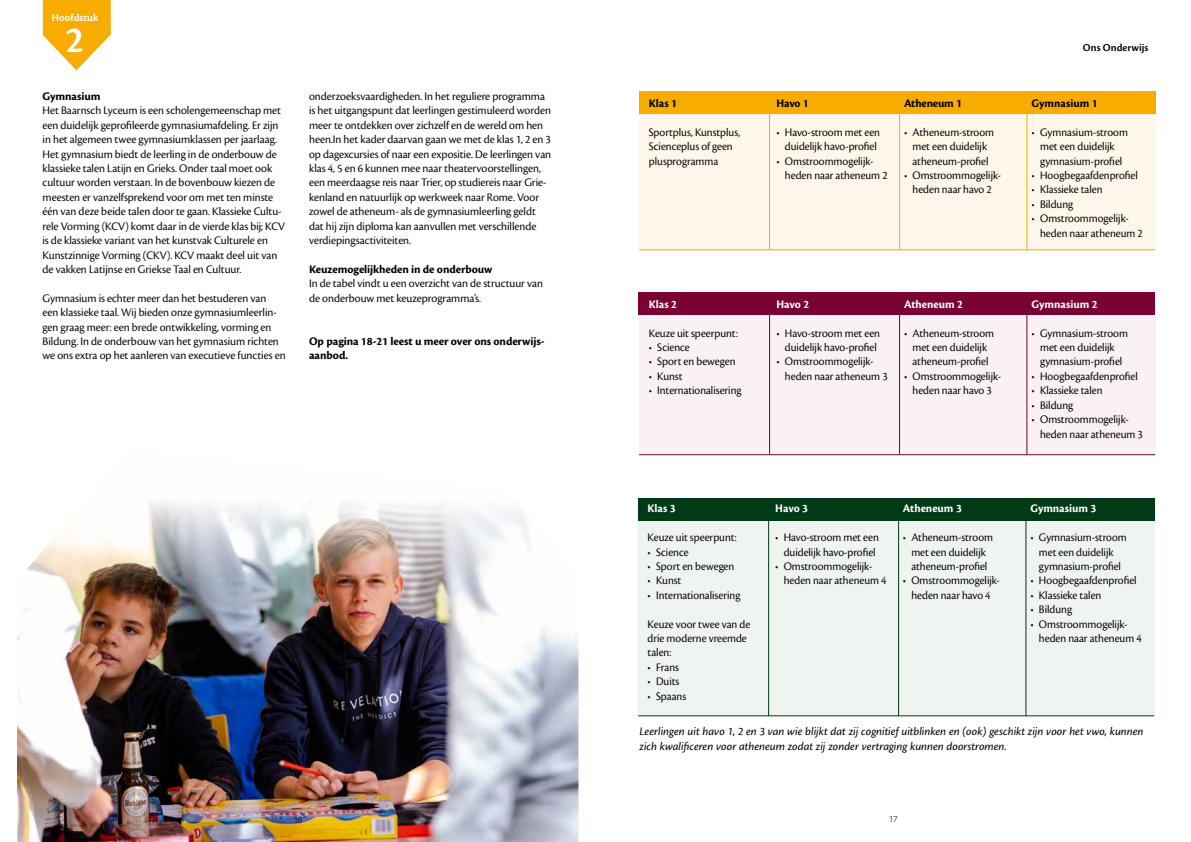
<style>
.page{position:relative;width:1191px;height:842px;background:#fff}
.page>*{position:absolute;margin:0;border:0;box-sizing:border-box;transform-origin:0 0}
.t1{font:600 39px "Cronos Pro";color:#fff}
.t2{font:12px/14.4px "Cronos Pro Disp";color:#000;text-align:center}
.t3{font:12px/14.4px "Cronos Pro Capt It";letter-spacing:-.005em;color:#000}
.t4{font:700 12px/14.4px "Cronos Pro";letter-spacing:-.01em;color:#000}
.t5{font:700 12px "Cronos Pro";color:#fff}
.t6{font:600 11px "Cronos Pro";color:#000}
.t7{font:600 11px "Cronos Pro";color:#fff}
.t8{font:300 10px "Cronos Pro";color:#000}
</style>
<div class="page">
<img style="left:17px;top:501px;width:561px;height:341px">
<div style="left:639px;top:306px;width:516px;height:149px;background:#f9f1f3"></div>
<div style="left:638px;top:293px;width:517px;height:22px;background:#7a0234"></div>
<svg style="left:43px;top:0;width:68px;height:70px"></svg>
<hr style="left:769px;top:311px;width:1px;height:143px;background:#7a0234">
<hr style="left:899px;top:311px;width:1px;height:143px;background:#7a0234">
<hr style="left:1026px;top:311px;width:1px;height:143px;background:#7a0234">
<hr style="left:639px;top:454px;width:516px;height:1px;background:#7a0234">
<div style="left:639px;top:91px;width:516px;height:159px;background:#fff7eb"></div>
<div style="left:639px;top:91px;width:516px;height:22px;background:#f8ac00"></div>
<hr style="left:769px;top:110px;width:1px;height:140px;background:#f8ac00">
<hr style="left:639px;top:250px;width:516px;height:1px;background:#f8ac00">
<hr style="left:899px;top:110px;width:1px;height:140px;background:#f8ac00">
<hr style="left:1026px;top:110px;width:1px;height:140px;background:#f8ac00">
<div style="left:638px;top:516px;width:516px;height:200px;background:#f0f4f0"></div>
<div style="left:638px;top:498px;width:516px;height:23px;background:#003a16"></div>
<hr style="left:768px;top:508px;width:1px;height:208px;background:#003a16">
<hr style="left:898px;top:508px;width:1px;height:208px;background:#003a16">
<hr style="left:1025px;top:508px;width:1px;height:208px;background:#003a16">
<hr style="left:638px;top:715px;width:516px;height:1px;background:#003a16">
<p class="t7" style="left:52px;top:11px;width:48px">Hoofdstuk</p>
<h1 class="t1" style="left:66px;top:17px;width:20px">2</h1>
<p class="t4" style="left:43px;top:89px;width:59px">Gymnasium</p>
<p class="t2" style="left:43px;top:104px;width:244px;text-align:left">Het Baarnsch Lyceum is een scholengemeenschap met een duidelijk geprofileerde gymnasiumafdeling. Er zijn in het algemeen twee gymnasiumklassen per jaarlaag.<br>Het gymnasium biedt de leerling in de onderbouw de klassieke talen Latijn en Grieks. Onder taal moet ook cultuur worden verstaan. In de bovenbouw kiezen de meesten er vanzelfsprekend voor om met ten minste één van deze beide talen door te gaan. Klassieke Cultu&shy;rele Vorming (KCV) komt daar in de vierde klas bij; KCV is de klassieke variant van het kunstvak Culturele en Kunstzinnige Vorming (CKV). KCV maakt deel uit van de vakken Latijnse en Griekse Taal en Cultuur.</p>
<p class="t2" style="left:43px;top:291px;width:245px;text-align:left">Gymnasium is echter meer dan het bestuderen van<br>een klassieke taal. Wij bieden onze gymnasiumleerlin&shy;gen graag meer: een brede ontwikkeling, vorming en Bildung. In de onderbouw van het gymnasium richten we ons extra op het aanleren van executieve functies en</p>
<p class="t2" style="left:309px;top:89px;width:244px;text-align:left">onderzoeksvaardigheden. In het reguliere programma is het uitgangspunt dat leerlingen gestimuleerd worden meer te ontdekken over zichzelf en de wereld om hen heen.In het kader daarvan gaan we met de klas 1, 2 en 3 op dagexcursies of naar een expositie. De leerlingen van klas 4, 5 en 6 kunnen mee naar theatervoorstellingen, een meerdaagse reis naar Trier, op studiereis naar Grie&shy;kenland en natuurlijk op werkweek naar Rome. Voor zowel de atheneum- als de gymnasiumleerling geldt dat hij zijn diploma kan aanvullen met verschillende verdiepingsactiviteiten.</p>
<p class="t4" style="left:309px;top:262px;width:185px">Keuzemogelijkheden in de onderbouw</p>
<p class="t2" style="left:309px;top:276px;width:235px;text-align:left">In de tabel vindt u een overzicht van de structuur van de onderbouw met keuzeprogramma’s.</p>
<p class="t4" style="left:309px;top:334px;width:237px">Op pagina 18-21 leest u meer over ons onderwijs&shy;aanbod.</p>
<p class="t4" style="left:649px;top:96px;width:30px">Klas 1</p>
<p class="t2" style="left:649px;top:125px;width:93px;text-align:left">Sportplus, Kunstplus,<br>Scienceplus of geen plusprogramma</p>
<p class="t5" style="left:649px;top:297px;width:30px">Klas 2</p>
<p class="t2" style="left:649px;top:326px;width:91px">Keuze uit speerpunt:</p>
<p class="t2" style="left:649px;top:340px;width:43px">• Science</p>
<p class="t2" style="left:649px;top:354px;width:88px">• Sport en bewegen</p>
<p class="t2" style="left:649px;top:369px;width:35px">• Kunst</p>
<p class="t2" style="left:649px;top:383px;width:94px">• Internationalisering</p>
<p class="t4" style="left:776px;top:96px;width:34px">Havo 1</p>
<p class="t2" style="left:776px;top:125px;width:105px">• Havo-stroom met een duidelijk havo-profiel</p>
<p class="t2" style="left:785px;top:154px;width:104px;text-align:left;text-indent:-9px">• Omstroommogelijk&shy;heden naar atheneum 2</p>
<p class="t4" style="left:904px;top:96px;width:59px">Atheneum 1</p>
<p class="t2" style="left:904px;top:125px;width:92px">• Atheneum-stroom met een duidelijk atheneum-profiel</p>
<p class="t2" style="left:904px;top:168px;width:99px">• Omstroommogelijk&shy;heden naar havo 2</p>
<p class="t5" style="left:776px;top:297px;width:34px">Havo 2</p>
<p class="t2" style="left:776px;top:326px;width:105px">• Havo-stroom met een duidelijk havo-profiel</p>
<p class="t2" style="left:785px;top:354px;width:104px;text-align:left;text-indent:-9px">• Omstroommogelijk&shy;heden naar atheneum 3</p>
<p class="t5" style="left:904px;top:297px;width:61px">Atheneum 2</p>
<p class="t2" style="left:904px;top:326px;width:92px">• Atheneum-stroom met een duidelijk atheneum-profiel</p>
<p class="t2" style="left:904px;top:369px;width:99px">• Omstroommogelijk&shy;heden naar havo 3</p>
<p class="t6" style="left:1083px;top:41px;width:67px">Ons Onderwijs</p>
<p class="t4" style="left:1031px;top:96px;width:68px">Gymnasium 1</p>
<p class="t2" style="left:1031px;top:125px;width:98px">• Gymnasium-stroom met een duidelijk gymnasium-profiel</p>
<p class="t2" style="left:1031px;top:168px;width:108px">• Hoogbegaafdenprofiel</p>
<p class="t2" style="left:1031px;top:182px;width:72px">• Klassieke talen</p>
<p class="t2" style="left:1031px;top:197px;width:43px">• Bildung</p>
<p class="t2" style="left:1040px;top:211px;width:104px;text-align:left;text-indent:-9px">• Omstroommogelijk&shy;heden naar atheneum 2</p>
<p class="t5" style="left:1031px;top:297px;width:68px">Gymnasium 2</p>
<p class="t2" style="left:1031px;top:326px;width:98px">• Gymnasium-stroom met een duidelijk gymnasium-profiel</p>
<p class="t2" style="left:1031px;top:369px;width:108px">• Hoogbegaafdenprofiel</p>
<p class="t2" style="left:1031px;top:383px;width:72px">• Klassieke talen</p>
<p class="t2" style="left:1031px;top:398px;width:43px">• Bildung</p>
<p class="t2" style="left:1040px;top:412px;width:104px;text-align:left;text-indent:-9px">• Omstroommogelijk&shy;heden naar atheneum 3</p>
<p class="t5" style="left:647px;top:502px;width:30px">Klas 3</p>
<p class="t2" style="left:647px;top:530px;width:91px">Keuze uit speerpunt:</p>
<p class="t2" style="left:647px;top:545px;width:43px">• Science</p>
<p class="t2" style="left:647px;top:559px;width:88px">• Sport en bewegen</p>
<p class="t2" style="left:647px;top:573px;width:35px">• Kunst</p>
<p class="t2" style="left:647px;top:588px;width:94px">• Internationalisering</p>
<p class="t2" style="left:647px;top:617px;width:104px;text-align:left">Keuze voor twee van de drie moderne vreemde talen:</p>
<p class="t2" style="left:647px;top:660px;width:33px">• Frans</p>
<p class="t2" style="left:647px;top:674px;width:33px">• Duits</p>
<p class="t2" style="left:647px;top:689px;width:40px">• Spaans</p>
<p class="t5" style="left:775px;top:502px;width:34px">Havo 3</p>
<p class="t2" style="left:775px;top:530px;width:105px">• Havo-stroom met een duidelijk havo-profiel</p>
<p class="t2" style="left:783px;top:559px;width:104px;text-align:left;text-indent:-9px">• Omstroommogelijk&shy;heden naar atheneum 4</p>
<p class="t5" style="left:902px;top:502px;width:61px">Atheneum 3</p>
<p class="t2" style="left:902px;top:530px;width:92px">• Atheneum-stroom met een duidelijk atheneum-profiel</p>
<p class="t2" style="left:902px;top:573px;width:99px">• Omstroommogelijk&shy;heden naar havo 4</p>
<p class="t5" style="left:1030px;top:502px;width:68px">Gymnasium 3</p>
<p class="t2" style="left:1030px;top:530px;width:98px">• Gymnasium-stroom met een duidelijk gymnasium-profiel</p>
<p class="t2" style="left:1030px;top:573px;width:108px">• Hoogbegaafdenprofiel</p>
<p class="t2" style="left:1030px;top:588px;width:72px">• Klassieke talen</p>
<p class="t2" style="left:1030px;top:602px;width:43px">• Bildung</p>
<p class="t2" style="left:1039px;top:617px;width:104px;text-align:left;text-indent:-9px">• Omstroommogelijk&shy;heden naar atheneum 4</p>
<p class="t3" style="left:639px;top:724px;width:505px">Leerlingen uit havo 1, 2 en 3 van wie blijkt dat zij cognitief uitblinken en (ook) geschikt zijn voor het vwo, kunnen zich kwalificeren voor atheneum zodat zij zonder vertraging kunnen doorstromen.</p>
<p class="t8" style="left:293px;top:814px;width:10px">16</p>
<p class="t8" style="left:889px;top:813px;width:10px">17</p>
</div>
